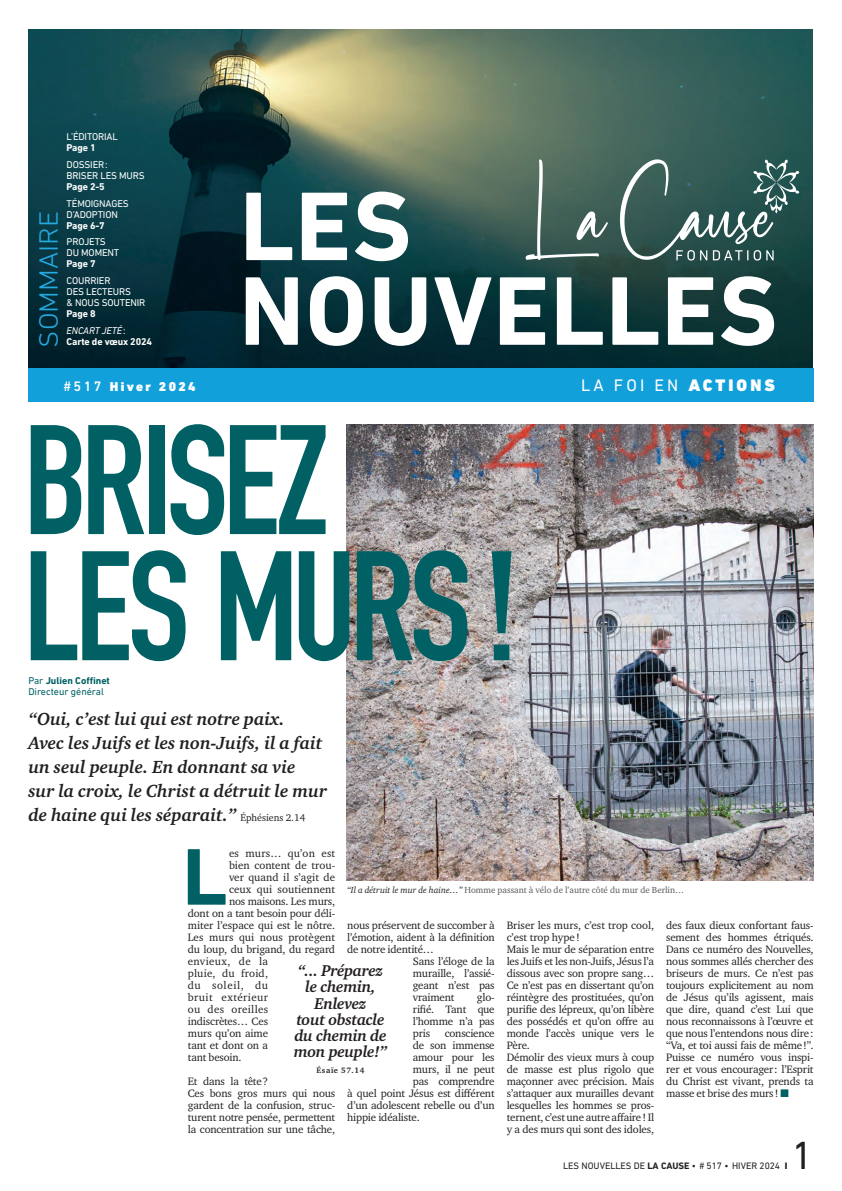
<style>
.page{position:relative;width:842px;height:1191px;background:#fff}
.page>*{position:absolute;margin:0;border:0;box-sizing:border-box;transform-origin:0 0}
.t1{font:700 153px/126.1px "DIN Condensed";letter-spacing:-.035em;color:#006063}
.t2{font:700 99.1px "DIN Next LT Pro";letter-spacing:.01em;color:#fff}
.t3{font:700 81.6px "DIN Next LT Pro";color:#006063}
.t4{font:40px "DIN Next LT Pro";color:#231f20}
.t5{font:300 27px "DIN Next LT Pro";color:#24aae1;scale:1.07 1}
.t6{font:italic 700 18px/24px "Charter ITC Std";color:#231f20}
.t7{font:17px "DIN Next LT Pro";letter-spacing:.18em;color:#fff}
.t8{font:900 17px "DIN Next LT Pro";letter-spacing:.18em;color:#fff}
.t9{font:16.6px "DIN Next LT Pro";letter-spacing:.19em;color:#fff}
.t10{font:italic 700 16px/16px "Charter ITC Std";letter-spacing:-.02em;color:#231f20;text-align:center}
.t11{font:900 13.1px "DIN Next LT Pro";letter-spacing:.19em;color:#fff}
.t12{font:13.1px "DIN Next LT Pro";color:#fff}
.t13{font:900 13px "DIN Next LT Pro";letter-spacing:.18em;color:#fff}
.t14{font:11px/12px "Charter ITC Std";letter-spacing:-.015em;color:#231f20}
.t15{font:11px "Charter ITC Std";letter-spacing:.01em;color:#231f20}
.t16{font:11px "Charter ITC Std";letter-spacing:.005em;color:#231f20}
.t17{font:11px "Charter ITC Std";letter-spacing:.02em;color:#231f20}
.t18{font:11px "Charter ITC Std";letter-spacing:.015em;color:#231f20}
.t19{font:11px "Charter ITC Std";letter-spacing:.035em;color:#231f20}
.t20{font:11px "Charter ITC Std";letter-spacing:.025em;color:#231f20}
.t21{font:11px "Charter ITC Std";letter-spacing:.03em;color:#231f20}
.t22{font:11px "Charter ITC Std";letter-spacing:.055em;color:#231f20}
.t23{font:10px/11px "DIN Next LT Pro";letter-spacing:-.015em;color:#fff}
.t24{font:700 10px "DIN Next LT Pro";letter-spacing:-.015em;color:#fff}
.t25{font:10px/11px "DIN Next LT Pro";color:#006063}
.t26{font:italic 10px/16.7px "DIN Next LT Pro";letter-spacing:-.015em;color:#fff}
.t27{font:9.5px "DIN Next LT Pro";color:#231f20}
.t28{font:9px "Charter ITC Std";color:#57585a}
.t29{font:700 8px "Charter ITC Std";letter-spacing:.07em;color:#231f20}
.s1{font-weight:700;font-style:normal}
.s2{font-style:normal}
.s3{font-weight:900;font-size:16.6px}
.s4{font-size:13.1px}
.s5{font-weight:500;font-size:14px}
.s6{font-weight:700}
.s7{font-weight:400;font-style:normal;font-size:10px}
.s8{font-style:italic;color:#231f20}
.s9{color:#006063}
.s10{font-weight:800}
</style>
<div class="page">
<img style="left:347px;top:424px;width:467px;height:456px">
<img style="left:28px;top:29px;width:784px;height:339px">
<svg style="left:525px;top:159px;width:83px;height:101px;background:#567168"></svg>
<svg style="left:620px;top:159px;width:179px;height:101px;background:#486b67"></svg>
<div style="left:28px;top:368px;width:786px;height:33px;background:#12a0db"></div>
<h3 class="t5" style="left:33px;top:348px;width:129px;rotate:-90deg">SOMMAIRE</h3>
<p class="t23" style="left:67px;top:131px;width:53px">L’ÉDITORIAL</p>
<p class="t24" style="left:67px;top:142px;width:30px">Page 1</p>
<p class="t23" style="left:67px;top:159px;width:80px">DOSSIER:<br>BRISER LES MURS</p>
<p class="t24" style="left:67px;top:181px;width:40px">Page 2-5</p>
<p class="t23" style="left:67px;top:198px;width:64px">TÉMOIGNAGES<br>D’ADOPTION</p>
<p class="t24" style="left:67px;top:219px;width:40px">Page 6-7</p>
<p class="t23" style="left:67px;top:236px;width:54px">PROJETS<br>DU MOMENT</p>
<p class="t24" style="left:67px;top:258px;width:30px">Page 7</p>
<p class="t23" style="left:67px;top:275px;width:80px">COURRIER<br>DES LECTEURS<br>&amp; NOUS SOUTENIR</p>
<p class="t26" style="left:67px;top:305px;width:60px"><span class="s1">Page 8<br></span>ENCART JETÉ<span class="s2">:</span></p>
<p class="t24" style="left:67px;top:335px;width:87px">Carte de vœux 2024</p>
<h2 class="t2" style="left:240px;top:168px;width:173px">LES</h2>
<h2 class="t2" style="left:239px;top:253px;width:540px">NOUVELLES</h2>
<h3 class="t7" style="left:581px;top:375px;width:193px">LA FOI EN <span class="s3">ACTIONS</span></h3>
<p class="t13" style="left:110px;top:379px;width:87px">Hiver 2024<span class="s4">4</span></p>
<h3 class="t9" style="left:580px;top:375px;width:98px">LA FOI EN</h3>
<h3 class="t8" style="left:688px;top:375px;width:88px">ACTIONS</h3>
<p class="t11" style="left:64px;top:378px;width:122px"><span class="s5">#517</span> Hiver 202</p>
<p class="t12" style="left:63px;top:378px;width:37px">#517</p>
<h1 class="t1" style="left:23px;top:416px;width:498px">BRISEZ<br>LES MURS!</h1>
<p class="t25" style="left:28px;top:675px;width:83px">Par <span class="s6">Julien Coffinet<br></span>Directeur général</p>
<h3 class="t6" style="left:28px;top:706px;width:300px">“Oui, c’est lui qui est notre paix.<br>Avec les Juifs et les non-Juifs, il a fait un seul peuple. En donnant sa vie<br>sur la croix, le Christ a détruit le mur de haine qui les séparait.” <span class="s7">Éphésiens 2.14</span></h3>
<h3 class="t3" style="left:182px;top:829px;width:46px">L</h3>
<p class="t17" style="left:229px;top:846px;width:108px">es murs… qu’on est</p>
<p class="t16" style="left:229px;top:858px;width:108px">bien content de trou-</p>
<p class="t16" style="left:229px;top:870px;width:108px">ver quand il s’agit de</p>
<p class="t15" style="left:229px;top:882px;width:108px">ceux qui soutiennent</p>
<p class="t14" style="left:229px;top:894px;width:108px">nos maisons. Les murs,</p>
<p class="t14" style="left:188px;top:906px;width:149px">dont on a tant besoin pour déli-</p>
<p class="t14" style="left:188px;top:918px;width:149px">miter l’espace qui est le nôtre.</p>
<p class="t15" style="left:188px;top:930px;width:149px">Les murs qui nous protègent</p>
<p class="t14" style="left:188px;top:942px;width:149px">du loup, du brigand, du regard</p>
<p class="t21" style="left:188px;top:954px;width:82px">envieux, de la</p>
<p class="t18" style="left:188px;top:966px;width:82px">pluie, du froid,</p>
<p class="t22" style="left:188px;top:978px;width:82px">du soleil, du</p>
<p class="t19" style="left:188px;top:990px;width:82px">bruit extérieur</p>
<p class="t20" style="left:188px;top:1002px;width:82px">ou des oreilles</p>
<p class="t14" style="left:188px;top:1014px;width:82px">indiscrètes… Ces</p>
<p class="t14" style="left:188px;top:1026px;width:82px">murs qu’on aime</p>
<p class="t14" style="left:188px;top:1038px;width:82px">tant et dont on a</p>
<p class="t14" style="left:188px;top:1050px;width:55px">tant besoin.</p>
<p class="t14" style="left:188px;top:1074px;width:149px">Et dans la tête?<br>Ces bons gros murs qui nous gardent de la confusion, struc&shy;turent notre pensée, permettent la concentration sur une tâche,</p>
<p class="t28" style="left:347px;top:884px;width:338px"><span class="s8">“Il a détruit le mur de haine…”</span> Homme passant à vélo de l’autre côté du mur de Berlin…</p>
<p class="t14" style="left:507px;top:918px;width:149px">Briser les murs, c’est trop cool, c’est trop hype !<br>Mais le mur de séparation entre les Juifs et les non-Juifs, Jésus l’a dissous avec son propre sang…<br>Ce n’est pas en dissertant qu’on réintègre des prostituées, qu’on purifie des lépreux, qu’on libère des possédés et qu’on offre au monde l’accès unique vers le<br>Père.<br>Démolir des vieux murs à coup de masse est plus rigolo que maçonner avec précision. Mais s’attaquer aux murailles devant lesquelles les hommes se pros&shy;ternent, c’est une autre affaire! Il y a des murs qui sont des idoles,</p>
<p class="t14" style="left:666px;top:918px;width:149px;text-align:justify">des faux dieux confortant faus&shy;sement des hommes étriqués.<br>Dans ce numéro des Nouvelles, nous sommes allés chercher des briseurs de murs. Ce n’est pas toujours explicitement au nom de Jésus qu’ils agissent, mais que dire, quand c’est Lui que nous reconnaissons à l’œuvre et que nous l’entendons nous dire: “Va, et toi aussi fais de même!”.<br>Puisse ce numéro vous inspi&shy;rer et vous encourager: l’Esprit du Christ est vivant, prends ta masse et brise des murs! <span class="s9">■</span></p>
<p class="t14" style="left:347px;top:918px;width:149px">nous préservent de succomber à</p>
<p class="t14" style="left:347px;top:930px;width:149px">l’émotion, aident à la définition</p>
<p class="t14" style="left:347px;top:942px;width:88px">de notre identité…</p>
<p class="t14" style="left:413px;top:954px;width:83px">Sans l’éloge de la</p>
<p class="t14" style="left:413px;top:966px;width:83px">muraille, l’assié-</p>
<p class="t14" style="left:413px;top:978px;width:83px">geant n’est pas</p>
<p class="t14" style="left:413px;top:990px;width:43px">vraiment</p>
<h3 class="t10" style="left:294px;top:962px;width:95px">“... Préparez le chemin,<br>Enlevez<br>tout obstacle du chemin de mon peuple!”</h3>
<p class="t29" style="left:317px;top:1065px;width:49px">Ésaïe 57.14</p>
<p class="t14" style="left:413px;top:990px;width:83px;text-align:justify;text-indent:64px">glo&shy;rifié. Tant que l’homme n’a pas pris</p>
<p class="t14" style="left:445px;top:1026px;width:51px">conscience</p>
<p class="t14" style="left:413px;top:1038px;width:83px">de son immense</p>
<p class="t14" style="left:413px;top:1050px;width:83px">amour pour les</p>
<p class="t14" style="left:413px;top:1062px;width:83px">murs, il ne peut</p>
<p class="t14" style="left:413px;top:1074px;width:83px">pas comprendre</p>
<p class="t14" style="left:347px;top:1086px;width:149px">à quel point Jésus est différent</p>
<p class="t14" style="left:347px;top:1098px;width:149px">d’un adolescent rebelle ou d’un</p>
<p class="t14" style="left:347px;top:1110px;width:74px">hippie idéaliste.</p>
<p class="t27" style="left:563px;top:1159px;width:226px">LES NOUVELLES DE <span class="s6">LA CAUSE</span> • # 517 • HIVER 2024 <span class="s10">I</span></p>
<h3 class="t4" style="left:792px;top:1131px;width:23px">1</h3>
</div>
